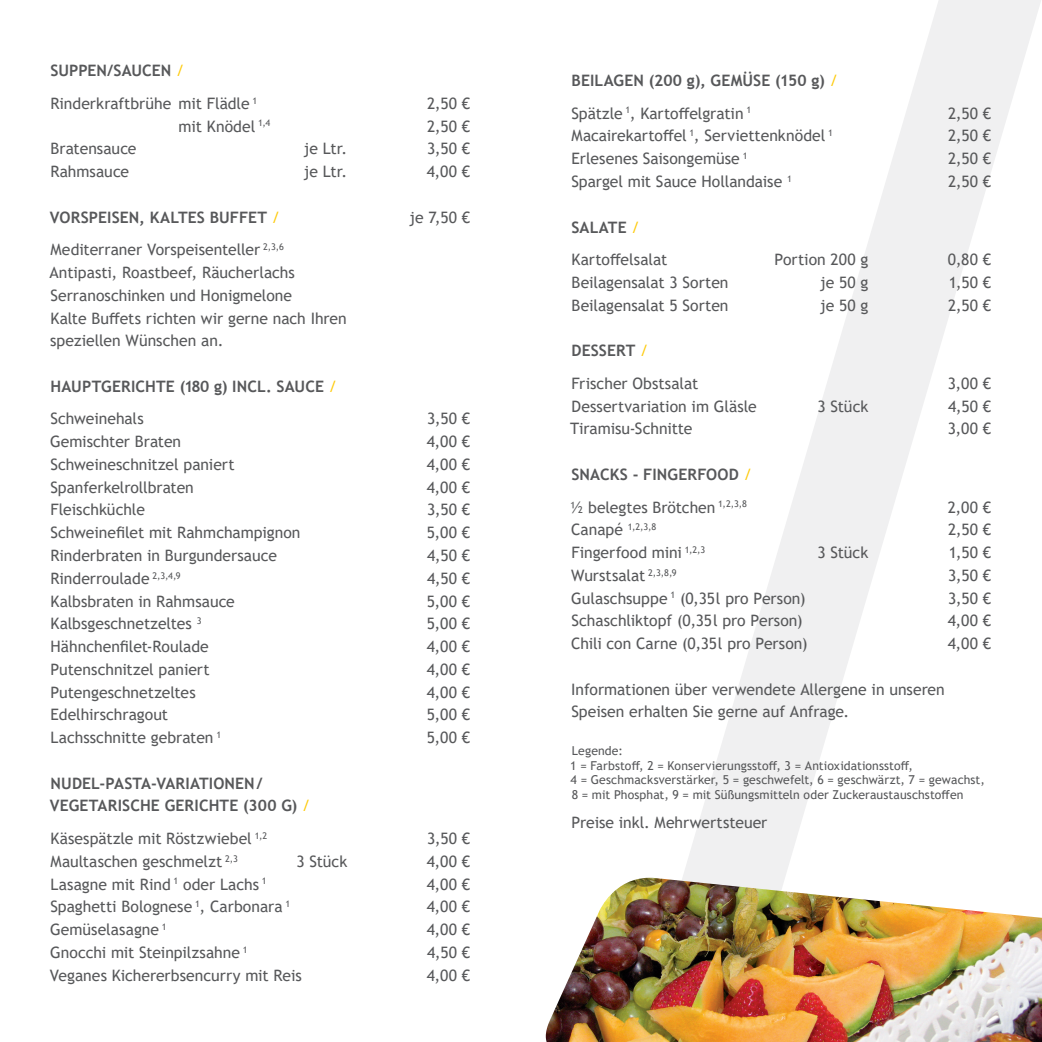
<style>
.page{position:relative;width:1042px;height:1042px;background:#fff}
.page>*{position:absolute;margin:0;border:0;box-sizing:border-box;transform-origin:0 0}
.t1{font:15.75px/22.8px "Trebuchet MS";color:#57585a}
.t2{font:700 15.75px/32.7px "Trebuchet MS";letter-spacing:.01em;color:#57585a}
.t3{font:12.25px/14.7px "Trebuchet MS";letter-spacing:.01em;color:#57585a}
.t4{font:9.1px "Trebuchet MS";color:#57585a}
.s1{font-weight:700}
.s2{color:#feca0a}
.s3{font-weight:400;color:#feca0a}
.s4{font-weight:400}
.s5{font-size:15.75px}
</style>
<div class="page">
<svg style="left:645px;top:0;width:396px;height:878px"></svg>
<img style="left:546px;top:878px;width:496px;height:164px">
<p class="t1" style="left:50px;top:54px;width:208px;line-height:32.7px"><span class="s1">SUPPEN/SAUCEN</span> <span class="s2">/<br></span>Rinderkraftbrühe mit Flädle <sup>1</sup></p>
<p class="t1" style="left:427px;top:92px;width:44px">2,50 €</p>
<p class="t1" style="left:179px;top:114px;width:93px">mit Knödel <sup>1,4</sup></p>
<p class="t1" style="left:427px;top:114px;width:44px">2,50 €</p>
<p class="t1" style="left:51px;top:137px;width:87px">Bratensauce</p>
<p class="t1" style="left:304px;top:137px;width:45px">je Ltr.</p>
<p class="t1" style="left:427px;top:137px;width:44px">3,50 €</p>
<p class="t1" style="left:50px;top:160px;width:80px">Rahmsauce</p>
<p class="t1" style="left:304px;top:160px;width:45px">je Ltr.</p>
<p class="t1" style="left:427px;top:160px;width:45px">4,00 €</p>
<p class="t2" style="left:50px;top:201px;width:232px">VORSPEISEN, KALTES BUFFET <span class="s3">/</span></p>
<p class="t1" style="left:410px;top:205px;width:62px">je 7,50 €</p>
<p class="t1" style="left:49px;top:238px;width:299px">Mediterraner Vorspeisenteller <sup>2,3,6<br></sup>Antipasti, Roastbeef, Räucherlachs Serranoschinken und Honigmelone<br>Kalte Buffets richten wir gerne nach Ihren speziellen Wünschen an.</p>
<p class="t2" style="left:50px;top:370px;width:288px">HAUPTGERICHTE (180 g) INCL. SAUCE <span class="s3">/<br></span><span class="s4">Schweinehals</span></p>
<p class="t1" style="left:427px;top:407px;width:44px">3,50 €</p>
<p class="t1" style="left:50px;top:430px;width:133px">Gemischter Braten</p>
<p class="t1" style="left:427px;top:430px;width:45px">4,00 €</p>
<p class="t1" style="left:50px;top:453px;width:186px">Schweineschnitzel paniert</p>
<p class="t1" style="left:427px;top:453px;width:45px">4,00 €</p>
<p class="t1" style="left:50px;top:476px;width:145px">Spanferkelrollbraten</p>
<p class="t1" style="left:427px;top:476px;width:45px">4,00 €</p>
<p class="t1" style="left:51px;top:498px;width:96px">Fleischküchle</p>
<p class="t1" style="left:427px;top:498px;width:44px">3,50 €</p>
<p class="t1" style="left:50px;top:521px;width:252px">Schweinefilet mit Rahmchampignon</p>
<p class="t1" style="left:427px;top:521px;width:45px">5,00 €</p>
<p class="t1" style="left:50px;top:544px;width:228px">Rinderbraten in Burgundersauce</p>
<p class="t1" style="left:427px;top:544px;width:44px">4,50 €</p>
<p class="t1" style="left:50px;top:566px;width:132px">Rinderroulade <sup>2,3,4,9</sup></p>
<p class="t1" style="left:427px;top:567px;width:44px">4,50 €</p>
<p class="t1" style="left:51px;top:589px;width:186px">Kalbsbraten in Rahmsauce</p>
<p class="t1" style="left:427px;top:589px;width:45px">5,00 €</p>
<p class="t1" style="left:51px;top:612px;width:152px">Kalbsgeschnetzeltes <sup>3</sup></p>
<p class="t1" style="left:427px;top:612px;width:45px">5,00 €</p>
<p class="t1" style="left:51px;top:635px;width:160px">Hähnchenfilet-Roulade</p>
<p class="t1" style="left:427px;top:635px;width:45px">4,00 €</p>
<p class="t1" style="left:51px;top:658px;width:161px">Putenschnitzel paniert</p>
<p class="t1" style="left:427px;top:658px;width:45px">4,00 €</p>
<p class="t1" style="left:51px;top:680px;width:147px">Putengeschnetzeltes</p>
<p class="t1" style="left:427px;top:680px;width:45px">4,00 €</p>
<p class="t1" style="left:51px;top:703px;width:119px">Edelhirschragout</p>
<p class="t1" style="left:427px;top:703px;width:45px">5,00 €</p>
<p class="t1" style="left:51px;top:726px;width:172px">Lachsschnitte gebraten <sup>1</sup></p>
<p class="t1" style="left:427px;top:726px;width:45px">5,00 €</p>
<p class="t2" style="left:50px;top:771px;width:262px;line-height:22.8px">NUDEL-PASTA-VARIATIONEN/<br>VEGETARISCHE GERICHTE (300 G) <span class="s3">/</span></p>
<p class="t1" style="left:51px;top:827px;width:218px">Käsespätzle mit Röstzwiebel <sup>1,2</sup></p>
<p class="t1" style="left:427px;top:827px;width:44px">3,50 €</p>
<p class="t1" style="left:51px;top:849px;width:189px">Maultaschen geschmelzt <sup>2,3</sup></p>
<p class="t1" style="left:296px;top:849px;width:52px">3 Stück</p>
<p class="t1" style="left:427px;top:849px;width:45px">4,00 €</p>
<p class="t1" style="left:51px;top:872px;width:218px">Lasagne mit Rind <sup>1</sup> oder Lachs <sup>1</sup></p>
<p class="t1" style="left:427px;top:872px;width:45px">4,00 €</p>
<p class="t1" style="left:50px;top:895px;width:241px">Spaghetti Bolognese <sup>1</sup>, Carbonara <sup>1</sup></p>
<p class="t1" style="left:427px;top:895px;width:45px">4,00 €</p>
<p class="t1" style="left:50px;top:918px;width:118px">Gemüselasagne <sup>1</sup></p>
<p class="t1" style="left:427px;top:918px;width:45px">4,00 €</p>
<p class="t1" style="left:50px;top:940px;width:199px">Gnocchi mit Steinpilzsahne <sup>1</sup></p>
<p class="t1" style="left:427px;top:940px;width:44px">4,50 €</p>
<p class="t1" style="left:50px;top:963px;width:253px">Veganes Kichererbsencurry mit Reis</p>
<p class="t1" style="left:427px;top:963px;width:45px">4,00 €</p>
<p class="t2" style="left:571px;top:64px;width:268px">BEILAGEN (200 g), GEMÜSE (150 g) <span class="s3">/<br></span><span class="s4">Spätzle</span> <sup>1</sup><span class="s4">, Kartoffelgratin</span> <sup>1</sup></p>
<p class="t1" style="left:948px;top:102px;width:44px">2,50 €</p>
<p class="t1" style="left:571px;top:124px;width:263px">Macairekartoffel <sup>1</sup>, Serviettenknödel <sup>1</sup></p>
<p class="t1" style="left:948px;top:124px;width:44px">2,50 €</p>
<p class="t1" style="left:571px;top:147px;width:177px">Erlesenes Saisongemüse <sup>1</sup></p>
<p class="t1" style="left:948px;top:147px;width:44px">2,50 €</p>
<p class="t1" style="left:571px;top:170px;width:222px">Spargel mit Sauce Hollandaise <sup>1</sup></p>
<p class="t1" style="left:948px;top:170px;width:44px">2,50 €</p>
<p class="t1" style="left:571px;top:210px;width:97px;line-height:32.7px"><span class="s1">SALATE</span> <span class="s2">/<br></span>Kartoffelsalat</p>
<p class="t1" style="left:774px;top:248px;width:95px">Portion 200 g</p>
<p class="t1" style="left:948px;top:248px;width:45px">0,80 €</p>
<p class="t1" style="left:571px;top:271px;width:158px">Beilagensalat 3 Sorten</p>
<p class="t1" style="left:820px;top:271px;width:50px">je 50 g</p>
<p class="t1" style="left:949px;top:271px;width:44px">1,50 €</p>
<p class="t1" style="left:571px;top:294px;width:158px">Beilagensalat 5 Sorten</p>
<p class="t1" style="left:820px;top:294px;width:50px">je 50 g</p>
<p class="t1" style="left:948px;top:294px;width:44px">2,50 €</p>
<p class="t1" style="left:571px;top:334px;width:128px;line-height:32.7px"><span class="s1">DESSERT</span> <span class="s2">/<br></span>Frischer Obstsalat</p>
<p class="t1" style="left:948px;top:372px;width:45px">3,00 €</p>
<p class="t1" style="left:571px;top:394px;width:187px">Dessertvariation im Gläsle</p>
<p class="t1" style="left:817px;top:394px;width:52px">3 Stück</p>
<p class="t1" style="left:948px;top:394px;width:44px">4,50 €</p>
<p class="t1" style="left:570px;top:417px;width:124px">Tiramisu-Schnitte</p>
<p class="t1" style="left:948px;top:417px;width:45px">3,00 €</p>
<p class="t2" style="left:570px;top:458px;width:183px">SNACKS - FINGERFOOD <span class="s3">/ </span><span class="s4">½ belegtes Brötchen</span> <sup>1,2,3,8</sup></p>
<p class="t1" style="left:948px;top:495px;width:45px">2,00 €</p>
<p class="t4" style="left:571px;top:521px;width:87px"><span class="s5">Canapé</span> 1,2,3,8</p>
<p class="t1" style="left:948px;top:518px;width:44px">2,50 €</p>
<p class="t1" style="left:571px;top:541px;width:135px">Fingerfood mini <sup>1,2,3</sup></p>
<p class="t1" style="left:817px;top:541px;width:52px">3 Stück</p>
<p class="t1" style="left:949px;top:541px;width:44px">1,50 €</p>
<p class="t1" style="left:571px;top:564px;width:107px">Wurstsalat <sup>2,3,8,9</sup></p>
<p class="t1" style="left:948px;top:564px;width:44px">3,50 €</p>
<p class="t1" style="left:571px;top:586px;width:236px">Gulaschsuppe <sup>1</sup> (0,35l pro Person)</p>
<p class="t1" style="left:948px;top:586px;width:44px">3,50 €</p>
<p class="t1" style="left:571px;top:609px;width:233px">Schaschliktopf (0,35l pro Person)</p>
<p class="t1" style="left:948px;top:609px;width:45px">4,00 €</p>
<p class="t1" style="left:571px;top:632px;width:238px">Chili con Carne (0,35l pro Person)</p>
<p class="t1" style="left:948px;top:632px;width:45px">4,00 €</p>
<p class="t1" style="left:571px;top:677px;width:375px">Informationen über verwendete Allergene in unseren<br>Speisen erhalten Sie gerne auf Anfrage.</p>
<p class="t3" style="left:570px;top:743px;width:416px">Legende:<br>1 = Farbstoff, 2 = Konservierungsstoff, 3 = Antioxidationsstoff,<br>4 = Geschmacksverstärker, 5 = geschwefelt, 6 = geschwärzt, 7 = gewachst, 8 = mit Phosphat, 9 = mit Süßungsmitteln oder Zuckeraustauschstoffen</p>
<p class="t1" style="left:571px;top:811px;width:197px">Preise inkl. Mehrwertsteuer</p>
</div>
